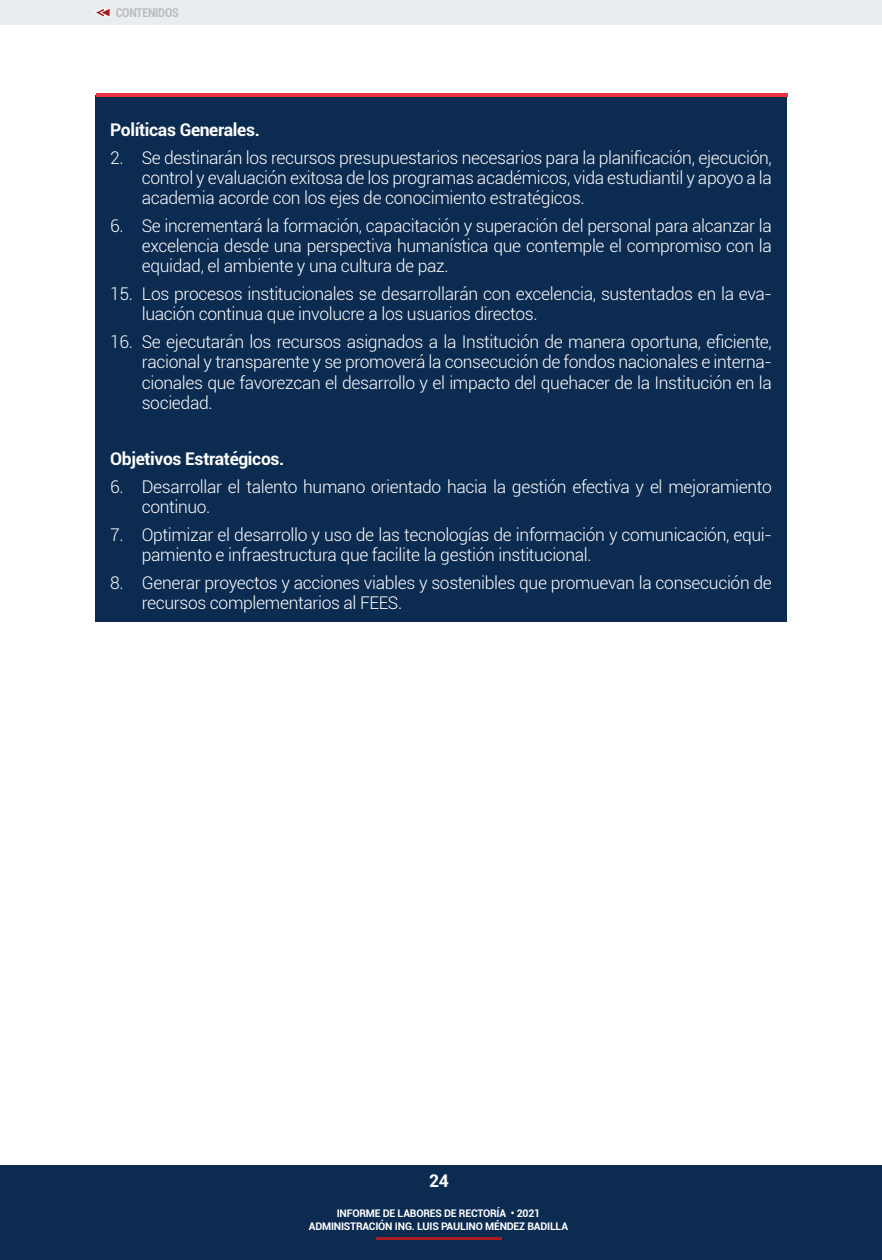
<style>
.page{position:relative;width:882px;height:1260px;background:#fff}
.page>*{position:absolute;margin:0;border:0;box-sizing:border-box;transform-origin:0 0}
.t1{font:300 17.5px/20.1px "Roboto";letter-spacing:-.02em;color:#fff}
.t2{font:700 17.5px "Roboto";letter-spacing:-.02em;color:#fff}
.t3{font:700 condensed 12.25px "Roboto";letter-spacing:-.02em;color:#bcbdc0}
.t4{font:700 10.5px/12.1px "Roboto";letter-spacing:-.02em;color:#fff;text-align:center}
</style>
<div class="page">
<div style="left:0;top:1166px;width:882px;height:94px;background:#0c2b51"></div>
<hr style="left:376px;top:1237px;width:126px;height:3px;background:#a91d21">
<div style="left:0;top:0;width:882px;height:25px;background:#eaedef"></div>
<svg style="left:94px;top:7px;width:17px;height:11px"></svg>
<div style="left:95px;top:95px;width:692px;height:25px;background:#0c2b51"></div>
<div style="left:95px;top:115px;width:692px;height:33px;background:#0c2b51"></div>
<div style="left:95px;top:143px;width:692px;height:73px;background:#0c2b51"></div>
<div style="left:95px;top:211px;width:692px;height:73px;background:#0c2b51"></div>
<div style="left:95px;top:279px;width:692px;height:53px;background:#0c2b51"></div>
<div style="left:95px;top:327px;width:692px;height:94px;background:#0c2b51"></div>
<div style="left:95px;top:416px;width:692px;height:33px;background:#0c2b51"></div>
<div style="left:95px;top:444px;width:692px;height:33px;background:#0c2b51"></div>
<div style="left:95px;top:472px;width:692px;height:53px;background:#0c2b51"></div>
<div style="left:95px;top:520px;width:692px;height:53px;background:#0c2b51"></div>
<div style="left:95px;top:568px;width:692px;height:53px;background:#0c2b51"></div>
<hr style="left:96px;top:93px;width:692px;height:3px;background:#ee3340">
<p class="t3" style="left:116px;top:4px;width:65px">CONTENIDOS</p>
<p class="t2" style="left:110px;top:117px;width:151px">Políticas Generales.</p>
<p class="t1" style="left:142px;top:147px;width:632px;text-align:justify;text-indent:-32px">2. Se destinarán los recursos presupuestarios necesarios para la planificación, ejecución, control y evaluación exitosa de los programas académicos, vida estudiantil y apoyo a la academia acorde con los ejes de conocimiento estratégicos.</p>
<p class="t1" style="left:142px;top:215px;width:632px;text-align:justify;text-indent:-32px">6. Se incrementará la formación, capacitación y superación del personal para alcanzar la excelencia desde una perspectiva humanística que contemple el compromiso con la equidad, el ambiente y una cultura de paz.</p>
<p class="t1" style="left:142px;top:283px;width:632px;text-indent:-32px">15. Los procesos institucionales se desarrollarán con excelencia, sustentados en la eva&shy;luación continua que involucre a los usuarios directos.</p>
<p class="t1" style="left:142px;top:331px;width:632px;text-align:justify;text-indent:-32px">16. Se ejecutarán los recursos asignados a la Institución de manera oportuna, eficiente, racional y transparente y se promoverá la consecución de fondos nacionales e interna&shy;cionales que favorezcan el desarrollo y el impacto del quehacer de la Institución en la sociedad.</p>
<p class="t2" style="left:110px;top:446px;width:176px">Objetivos Estratégicos.</p>
<p class="t1" style="left:142px;top:476px;width:632px;text-indent:-32px">6. Desarrollar el talento humano orientado hacia la gestión efectiva y el mejoramiento continuo.</p>
<p class="t1" style="left:142px;top:524px;width:632px;text-indent:-32px">7. Optimizar el desarrollo y uso de las tecnologías de información y comunicación, equi&shy;pamiento e infraestructura que facilite la gestión institucional.</p>
<p class="t1" style="left:142px;top:572px;width:632px;text-indent:-32px">8. Generar proyectos y acciones viables y sostenibles que promuevan la consecución de recursos complementarios al FEES.</p>
<p class="t2" style="left:429px;top:1169px;width:21px">24</p>
<p class="t4" style="left:309px;top:1207px;width:261px">INFORME DE LABORES DE RECTORÍA • 2021<br>ADMINISTRACIÓN ING. LUIS PAULINO MÉNDEZ BADILLA</p>
</div>
